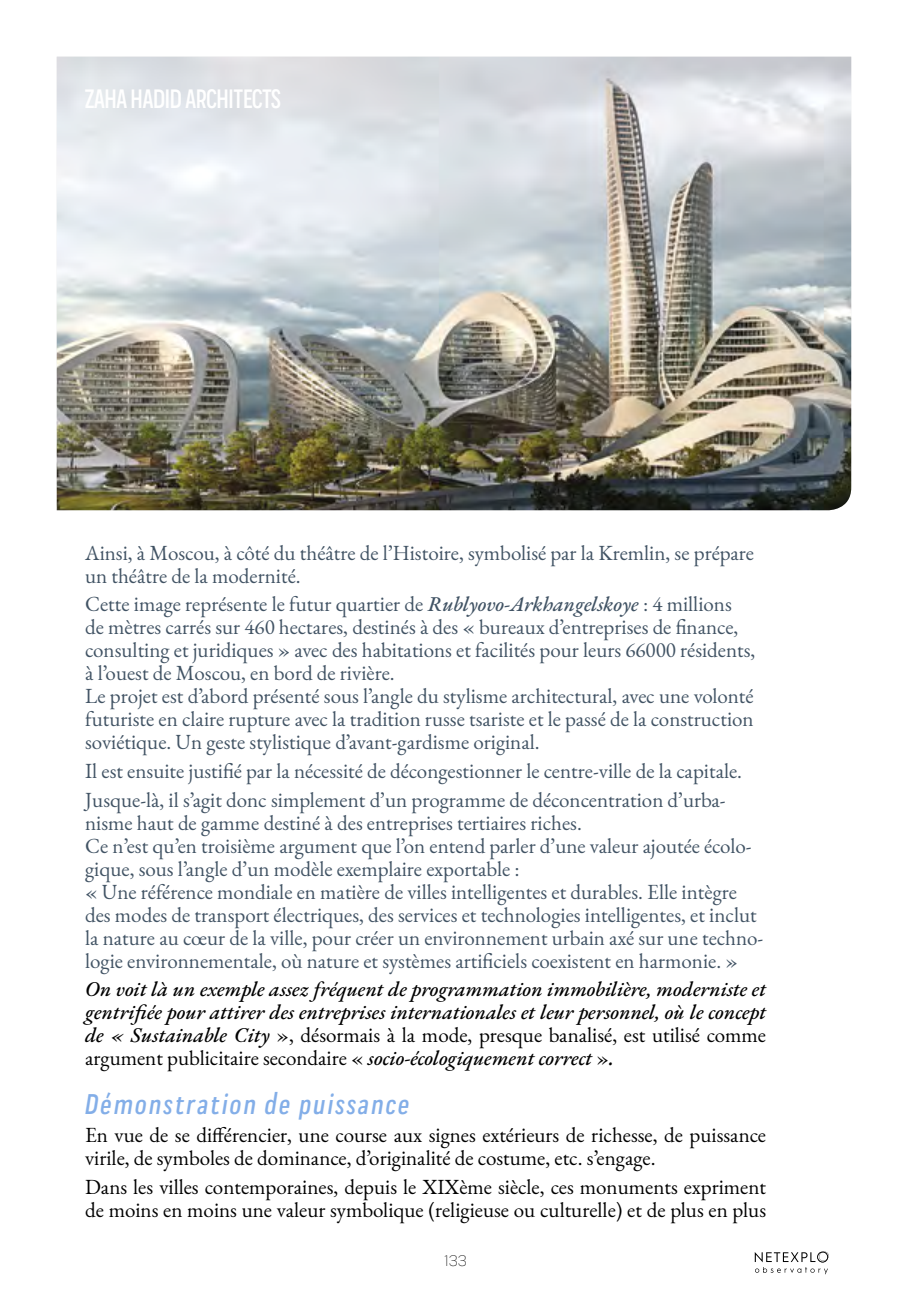
<style>
.page{position:relative;width:908px;height:1304px;background:#fff}
.page>*{position:absolute;margin:0;border:0;box-sizing:border-box;transform-origin:0 0}
.t1{font:italic 500 condensed 30px "Praktika";letter-spacing:.08em;color:#83aee8}
.t2{font:500 condensed 28px "Praktika";letter-spacing:-.01em;color:#fff}
.t3{font:21px/23px "EB Garamond";color:#415364}
.t4{font:21px/23px "EB Garamond";color:#000}
.t5{font:italic 500 21px/23px "EB Garamond";color:#000;text-align:justify}
.t6{font:300 16px "Praktika";color:#000}
.s1{font-weight:500;font-style:italic}
.s2{font-weight:400;font-style:normal}
</style>
<div class="page">
<svg style="left:754px;top:1251px;width:74px;height:23px"></svg>
<img style="left:57px;top:57px;width:793px;height:453px">
<h2 class="t2" style="left:85px;top:77px;width:197px">ZAHA HADID ARCHITECTS</h2>
<p class="t3" style="left:85px;top:541px;width:670px">Ainsi, à Moscou, à côté du théâtre de l’Histoire, symbolisé par la Kremlin, se prépare un théâtre de la modernité.</p>
<p class="t3" style="left:85px;top:593px;width:671px">Cette image représente le futur quartier de <span class="s1">Rublyovo-Arkhangelskoye</span> : 4 millions de mètres carrés sur 460 hectares, destinés à des « bureaux d’entreprises de finance, consulting et juridiques » avec des habitations et facilités pour leurs 66000 résidents, à l’ouest de Moscou, en bord de rivière.<br>Le projet est d’abord présenté sous l’angle du stylisme architectural, avec une volonté futuriste en claire rupture avec la tradition russe tsariste et le passé de la construction soviétique. Un geste stylistique d’avant-gardisme original.</p>
<p class="t3" style="left:85px;top:757px;width:658px;line-height:28.6px">Il est ensuite justifié par la nécessité de décongestionner le centre-ville de la capitale.<br>Jusque-là, il s’agit donc simplement d’un programme de déconcentration d’urba-</p>
<p class="t3" style="left:85px;top:811px;width:679px">nisme haut de gamme destiné à des entreprises tertiaires riches.<br>Ce n’est qu’en troisième argument que l’on entend parler d’une valeur ajoutée écolo&shy;gique, sous l’angle d’un modèle exemplaire exportable :<br>« Une référence mondiale en matière de villes intelligentes et durables. Elle intègre des modes de transport électriques, des services et technologies intelligentes, et inclut la nature au cœur de la ville, pour créer un environnement urbain axé sur une techno&shy;logie environnementale, où nature et systèmes artificiels coexistent en harmonie. »</p>
<p class="t5" style="left:85px;top:978px;width:682px">On voit là un exemple assez fréquent de programmation immobilière, moderniste et gentrifiée pour attirer des entreprises internationales et leur personnel, où le concept de « Sustainable City <span class="s2">», désormais à la mode, presque banalisé, est utilisé comme argument publicitaire secondaire «</span> socio-écologiquement correct <span class="s2">»</span>.</p>
<h1 class="t1" style="left:85px;top:1081px;width:325px">Démonstration de puissance</h1>
<p class="t4" style="left:85px;top:1124px;width:682px">En vue de se différencier, une course aux signes extérieurs de richesse, de puissance virile, de symboles de dominance, d’originalité de costume, etc. s’engage.</p>
<p class="t4" style="left:85px;top:1176px;width:682px">Dans les villes contemporaines, depuis le XIXème siècle, ces monuments expriment de moins en moins une valeur symbolique (religieuse ou culturelle) et de plus en plus</p>
<p class="t6" style="left:444px;top:1250px;width:24px">133</p>
</div>
